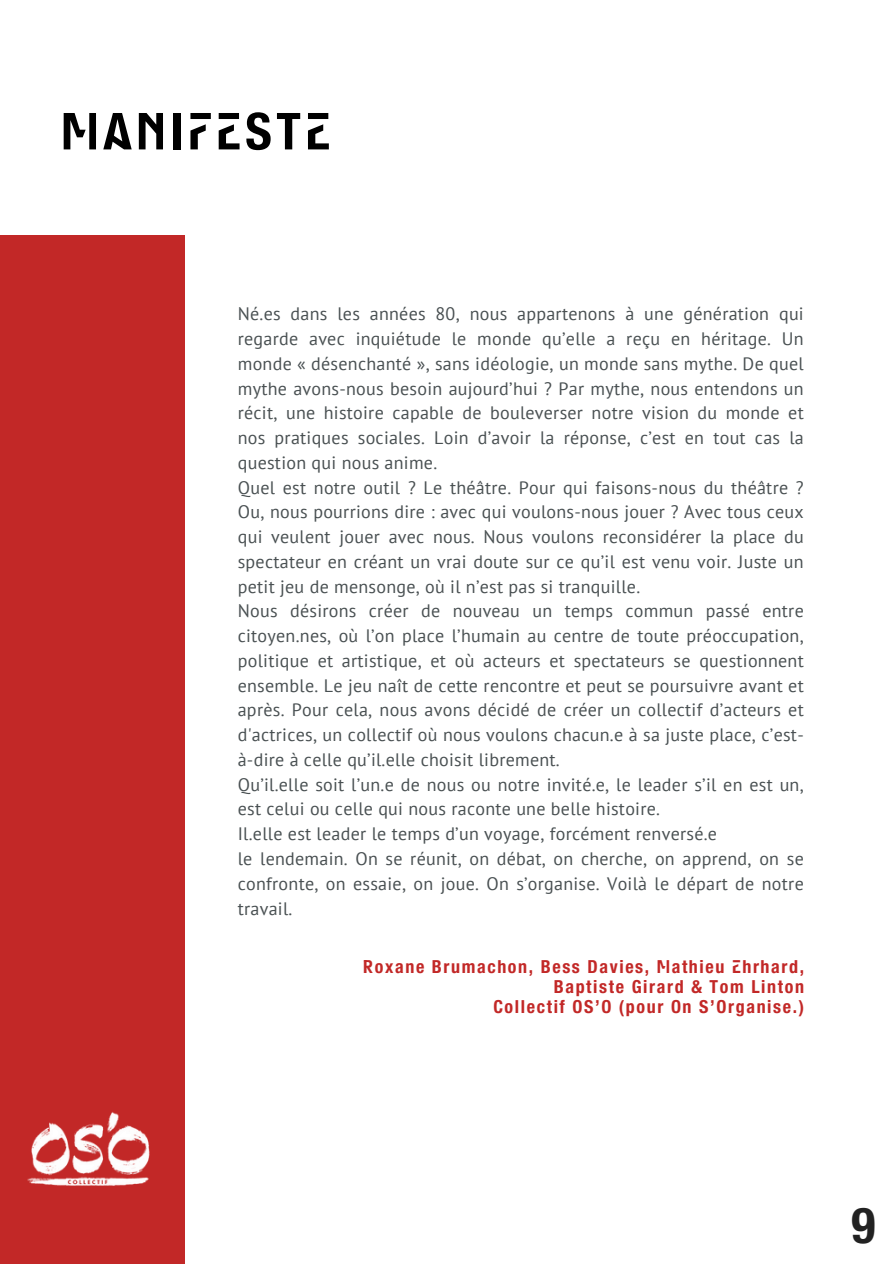
<style>
.page{position:relative;width:893px;height:1264px;background:#fff}
.page>*{position:absolute;margin:0;border:0;box-sizing:border-box;transform-origin:0 0}
.t1{font:700 condensed 51px "Helvetica OSO";letter-spacing:.09em;color:#000}
.t2{font:700 condensed 49.65px "Helvetica OSO";color:#222}
.t3{font:18px/24.8px "PT Sans";letter-spacing:.015em;color:#495052;text-align:justify}
.t4{font:700 condensed 18px/20.2px "Helvetica OSO";letter-spacing:.09em;color:#c22827;text-align:right}
</style>
<div class="page">
<div style="left:0;top:235px;width:185px;height:1028px;background:#c22827"></div>
<img style="left:27px;top:1112px;width:123px;height:74px">
<p class="t1" style="left:61px;top:112px;width:270px">MANIFESTE</p>
<h1 class="t3" style="left:238px;top:301px;width:567px">Né.es dans les années 80, nous appartenons à une génération qui regarde avec inquiétude le monde qu’elle a reçu en héritage. Un monde « désenchanté », sans idéologie, un monde sans mythe. De quel mythe avons-nous besoin aujourd’hui ? Par mythe, nous entendons un récit, une histoire capable de bouleverser notre vision du monde et nos pratiques sociales. Loin d’avoir la réponse, c’est en tout cas la question qui nous anime.</h1>
<p class="t3" style="left:238px;top:474px;width:567px">Quel est notre outil ? Le théâtre. Pour qui faisons-nous du théâtre ?<br>Ou, nous pourrions dire : avec qui voulons-nous jouer ? Avec tous ceux qui veulent jouer avec nous. Nous voulons reconsidérer la place du spectateur en créant un vrai doute sur ce qu’il est venu voir. Juste un petit jeu de mensonge, où il n’est pas si tranquille.</p>
<p class="t3" style="left:238px;top:598px;width:567px">Nous désirons créer de nouveau un temps commun passé entre citoyen.nes, où l’on place l’humain au centre de toute préoccupation, politique et artistique, et où acteurs et spectateurs se questionnent ensemble. Le jeu naît de cette rencontre et peut se poursuivre avant et après. Pour cela, nous avons décidé de créer un collectif d’acteurs et d'actrices, un collectif où nous voulons chacun.e à sa juste place, c’est&shy;à-dire à celle qu’il.elle choisit librement.</p>
<p class="t3" style="left:238px;top:771px;width:567px">Qu’il.elle soit l’un.e de nous ou notre invité.e, le leader s’il en est un, est celui ou celle qui nous raconte une belle histoire.</p>
<p class="t3" style="left:238px;top:821px;width:480px">Il.elle est leader le temps d’un voyage, forcément renversé.e</p>
<p class="t3" style="left:238px;top:846px;width:567px">le lendemain. On se réunit, on débat, on cherche, on apprend, on se confronte, on essaie, on joue. On s’organise. Voilà le départ de notre travail.</p>
<h2 class="t4" style="left:363px;top:958px;width:442px">Roxane Brumachon, Bess Davies, Mathieu Ehrhard,<br>Baptiste Girard &amp; Tom Linton<br>Collectif OS’O (pour On S’Organise.)</h2>
<p class="t2" style="left:851px;top:1206px;width:25px">9</p>
</div>
